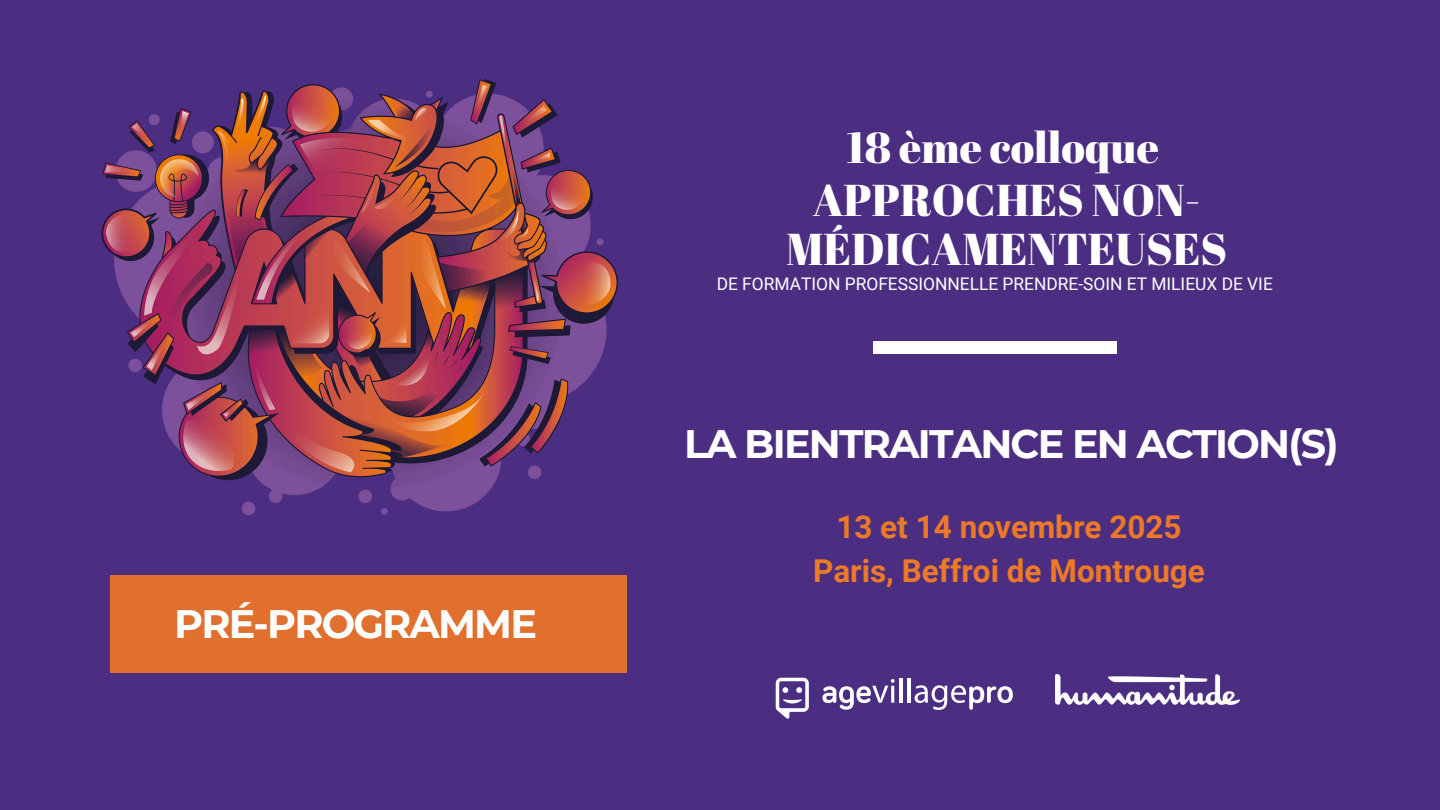
<style>
.page{position:relative;width:1440px;height:810px;background:#4b2e82}
.page>*{position:absolute;margin:0;border:0;box-sizing:border-box;transform-origin:0 0}
.t1{font:44.6px/48.8px "Abril Fatface";color:#fff;text-align:center}
.t2{font:43.3px "Abril Fatface";color:#fff}
.t3{font:700 39.7px "Montserrat";letter-spacing:-.045em;color:#fff}
.t4{font:700 31.5px/43.5px "Roboto";color:#ec7928;text-align:center}
.t5{font:17.4px "Roboto";color:#fff}
</style>
<div class="page">
<img style="left:101px;top:79px;width:517px;height:436px">
<div style="left:873px;top:342px;width:243px;height:12px;background:#fff"></div>
<svg style="left:822px;top:679px;width:73px;height:31px"></svg>
<hr style="left:899px;top:678px;width:3px;height:25px;background:#fff">
<hr style="left:908px;top:678px;width:3px;height:25px;background:#fff">
<svg style="left:915px;top:685px;width:98px;height:25px"></svg>
<svg style="left:776px;top:678px;width:33px;height:41px"></svg>
<img style="left:1056px;top:675px;width:183px;height:29px">
<div style="left:111px;top:576px;width:516px;height:97px;background:#e16f2e"></div>
<h4 class="t3" style="left:174px;top:600px;width:364px">PRÉ-PROGRAMME</h4>
<h1 class="t2" style="left:846px;top:117px;width:314px">18 ème colloque</h1>
<p class="t1" style="left:786px;top:174px;width:443px">APPROCHES NON-<br>MÉDICAMENTEUSES</p>
<p class="t5" style="left:717px;top:274px;width:558px">DE FORMATION PROFESSIONNELLE PRENDRE-SOIN ET MILIEUX DE VIE</p>
<h2 class="t3" style="left:684px;top:420px;width:656px">LA BIENTRAITANCE EN ACTION(S)</h2>
<h3 class="t4" style="left:813px;top:506px;width:393px">13 et 14 novembre 2025<br>Paris, Beffroi de Montrouge</h3>
</div>
